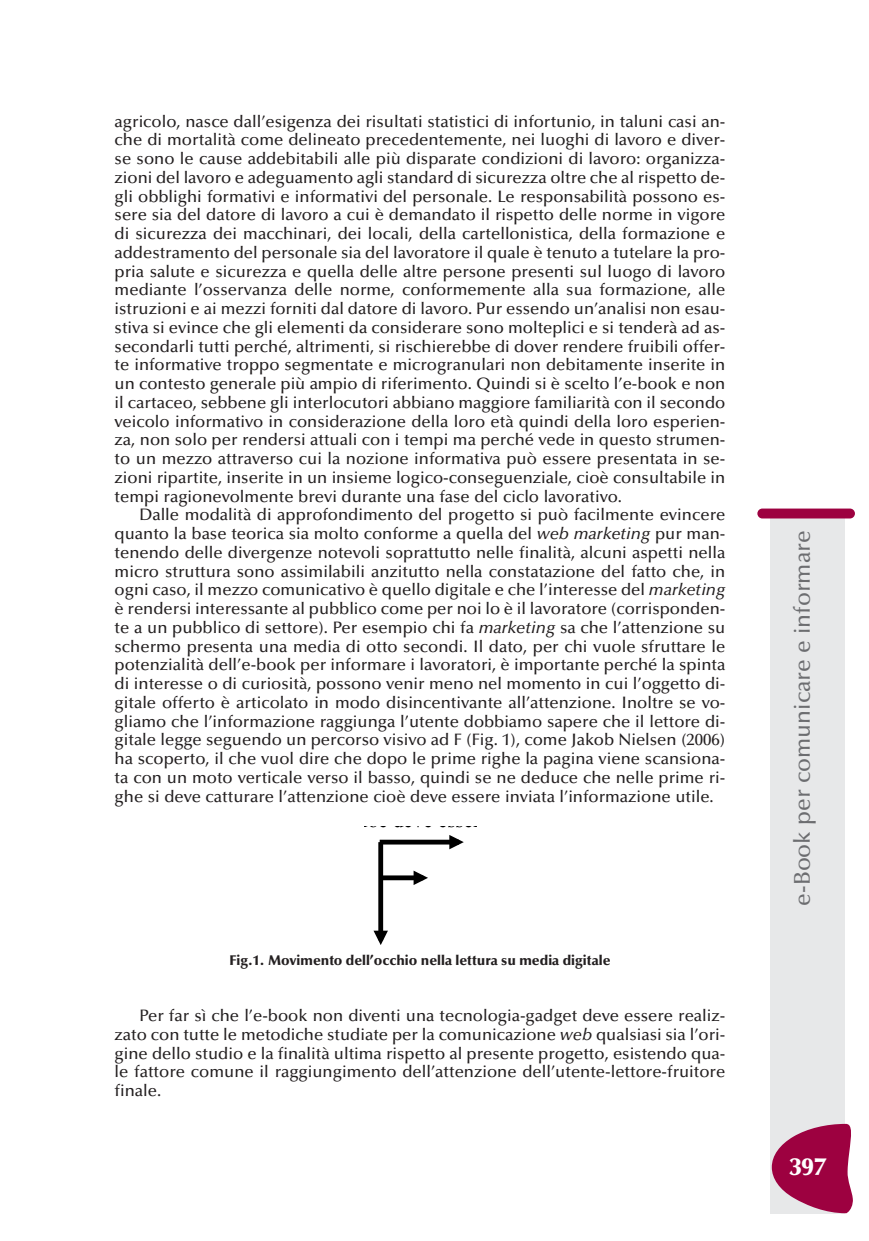
<style>
.page{position:relative;width:869px;height:1241px;background:#fff}
.page>*{position:absolute;margin:0;border:0;box-sizing:border-box;transform-origin:0 0}
.t1{font:900 24.5px "Optima";color:#fff}
.t2{font:500 22.75px "Optima";color:#6c6d70}
.t3{font:500 16.62px/18.7px "Optima";color:#231f20;text-align:justify}
.t4{font:900 14px "Optima";color:#231f20}
.s1{font-style:italic}
</style>
<div class="page">
<div style="left:379px;top:839px;width:79px;height:5px;background:#000"></div>
<svg style="left:449px;top:835px;width:14px;height:14px"></svg>
<div style="left:378px;top:842px;width:5px;height:98px;background:#000"></div>
<svg style="left:373px;top:930px;width:15px;height:14px"></svg>
<div style="left:380px;top:875px;width:43px;height:5px;background:#000"></div>
<svg style="left:413px;top:870px;width:15px;height:14px"></svg>
<div style="left:770px;top:516px;width:74px;height:697px;background:#e7e8e9"></div>
<div style="left:757px;top:508px;width:97px;height:10px;background:#9d0140;border-radius:5px"></div>
<svg style="left:771px;top:1123px;width:82px;height:89px"></svg>
<p class="t3" style="left:114px;top:113px;width:612px">agricolo, nasce dall’esigenza dei risultati statistici di infortunio, in taluni casi an&shy;che di mortalità come delineato precedentemente, nei luoghi di lavoro e diver&shy;se sono le cause addebitabili alle più disparate condizioni di lavoro: organizza&shy;zioni del lavoro e adeguamento agli standard di sicurezza oltre che al rispetto de&shy;gli obblighi formativi e informativi del personale. Le responsabilità possono es&shy;sere sia del datore di lavoro a cui è demandato il rispetto delle norme in vigore di sicurezza dei macchinari, dei locali, della cartellonistica, della formazione e addestramento del personale sia del lavoratore il quale è tenuto a tutelare la pro&shy;pria salute e sicurezza e quella delle altre persone presenti sul luogo di lavoro mediante l’osservanza delle norme, conformemente alla sua formazione, alle istruzioni e ai mezzi forniti dal datore di lavoro. Pur essendo un’analisi non esau&shy;stiva si evince che gli elementi da considerare sono molteplici e si tenderà ad as&shy;secondarli tutti perché, altrimenti, si rischierebbe di dover rendere fruibili offer&shy;te informative troppo segmentate e microgranulari non debitamente inserite in un contesto generale più ampio di riferimento. Quindi si è scelto l’e-book e non il cartaceo, sebbene gli interlocutori abbiano maggiore familiarità con il secondo veicolo informativo in considerazione della loro età quindi della loro esperien&shy;za, non solo per rendersi attuali con i tempi ma perché vede in questo strumen&shy;to un mezzo attraverso cui la nozione informativa può essere presentata in se&shy;zioni ripartite, inserite in un insieme logico-conseguenziale, cioè consultabile in tempi ragionevolmente brevi durante una fase del ciclo lavorativo.</p>
<p class="t3" style="left:114px;top:507px;width:612px;text-indent:25px">Dalle modalità di approfondimento del progetto si può facilmente evincere quanto la base teorica sia molto conforme a quella del <span class="s1">web marketing</span> pur man&shy;tenendo delle divergenze notevoli soprattutto nelle finalità, alcuni aspetti nella micro struttura sono assimilabili anzitutto nella constatazione del fatto che, in ogni caso, il mezzo comunicativo è quello digitale e che l’interesse del <span class="s1">marketing </span>è rendersi interessante al pubblico come per noi lo è il lavoratore (corrisponden&shy;te a un pubblico di settore). Per esempio chi fa <span class="s1">marketing</span> sa che l’attenzione su schermo presenta una media di otto secondi. Il dato, per chi vuole sfruttare le potenzialità dell’e-book per informare i lavoratori, è importante perché la spinta di interesse o di curiosità, possono venir meno nel momento in cui l’oggetto di&shy;gitale offerto è articolato in modo disincentivante all’attenzione. Inoltre se vo&shy;gliamo che l’informazione raggiunga l’utente dobbiamo sapere che il lettore di&shy;gitale legge seguendo un percorso visivo ad F (Fig. 1), come Jakob Nielsen (2006) ha scoperto, il che vuol dire che dopo le prime righe la pagina viene scansiona&shy;ta con un moto verticale verso il basso, quindi se ne deduce che nelle prime ri&shy;ghe si deve catturare l’attenzione cioè deve essere inviata l’informazione utile.</p>
<p class="t4" style="left:229px;top:954px;width:382px">Fig.1. Movimento dell’occhio nella lettura su media digitale</p>
<p class="t3" style="left:114px;top:1007px;width:612px;text-indent:25px">Per far sì che l’e-book non diventi una tecnologia-gadget deve essere realiz&shy;zato con tutte le metodiche studiate per la comunicazione <span class="s1">web</span> qualsiasi sia l’ori&shy;gine dello studio e la finalità ultima rispetto al presente progetto, esistendo qua&shy;le fattore comune il raggiungimento dell’attenzione dell’utente-lettore-fruitore finale.</p>
<h2 class="t2" style="left:792px;top:905px;width:376px;rotate:-90deg">e-Book per comunicare e informare</h2>
<h1 class="t1" style="left:789px;top:1156px;width:38px">397</h1>
</div>
